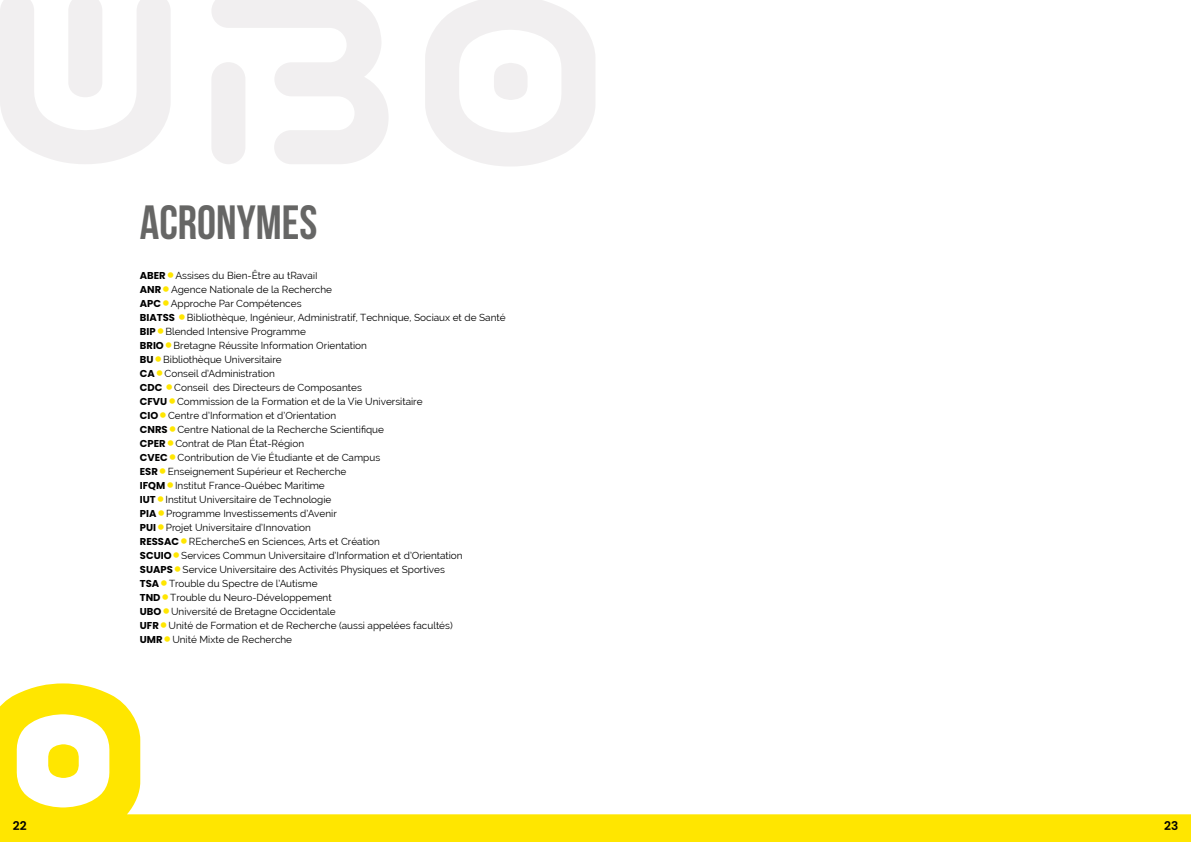
<style>
.page{position:relative;width:1191px;height:842px;background:#fff}
.page>*{position:absolute;margin:0;border:0;box-sizing:border-box;transform-origin:0 0}
.t1{font:48px "Bebas Neue";color:#666665}
.t2{font:600 12px "Poppins";color:#000}
.t3{font:10px/14px "Raleway";color:#000}
.s1{font-family:"Poppins";font-weight:700}
.s2{font-family:"Poppins";font-weight:500;font-size:21px;color:#ffe600}
.s3{font-family:"News Gothic";font-size:9px}
</style>
<div class="page">
<svg style="left:0;top:0;width:595px;height:166px;fill:#f6f5f6"></svg>
<svg style="left:0;top:683px;width:1191px;height:159px"></svg>
<h1 class="t1" style="left:140px;top:196px;width:179px">ACRONYMES</h1>
<p class="t3" style="left:140px;top:268px;width:367px"><span class="s1">ABER</span><span class="s2">•</span>Assises du Bien-Être au tRava<span class="s3">il<br></span><span class="s1">ANR</span><span class="s2">•</span>Agence Nationale de la Recherche<br><span class="s1">APC</span><span class="s2">•</span>Approche Par Compétences<br><span class="s1">BIATSS</span> <span class="s2">•</span>Bibliothèque, Ingénieur, Administratif, Technique, Sociaux et de Santé <span class="s1">BIP</span><span class="s2">•</span>Blended Intensive Programme<br><span class="s1">BRIO</span><span class="s2">•</span>Bretagne Réussite Information Orientation<br><span class="s1">BU</span><span class="s2">•</span>Bibliothèque Universitaire<br><span class="s1">CA</span><span class="s2">•</span>Conseil d’Administration<br><span class="s1">CDC</span> <span class="s2">•</span>Conseil des Directeurs de Composantes<br><span class="s1">CFVU</span><span class="s2">•</span>Commission de la Formation et de la Vie Universitaire<br><span class="s1">CIO</span><span class="s2">•</span>Centre d’Information et d’Orientation<br><span class="s1">CNRS</span><span class="s2">•</span>Centre National de la Recherche Scientifique<br><span class="s1">CPER</span><span class="s2">•</span>Contrat de Plan État-Région<br><span class="s1">CVEC</span><span class="s2">•</span>Contribution de Vie Étudiante et de Campus<br><span class="s1">ESR</span><span class="s2">•</span>Enseignement Supérieur et Recherche<br><span class="s1">IFQM</span><span class="s2">•</span>Institut France-Québec Maritime<br><span class="s1">IUT</span><span class="s2">•</span>Institut Universitaire de Technologie<br><span class="s1">PIA</span><span class="s2">•</span>Programme Investissements d’Avenir<br><span class="s1">PUI</span><span class="s2">•</span>Projet Universitaire d’Innovation<br><span class="s1">RESSAC</span><span class="s2">•</span>REchercheS en Sciences, Arts et Création<br><span class="s1">SCUIO</span><span class="s2">•</span>Services Commun Universitaire d’Information et d’Orientation <span class="s1">SUAPS</span><span class="s2">•</span>Service Universitaire des Activités Physiques et Sportives <span class="s1">TSA</span><span class="s2">•</span>Trouble du Spectre de l’Autisme<br><span class="s1">TND</span><span class="s2">•</span>Trouble du Neuro-Développement<br><span class="s1">UBO</span><span class="s2">•</span>Université de Bretagne Occidentale<br><span class="s1">UFR</span><span class="s2">•</span>Unité de Formation et de Recherche (aussi appelées facultés)<br><span class="s1">UMR</span><span class="s2">•</span>Unité Mixte de Recherche</p>
<p class="t2" style="left:13px;top:819px;width:15px">22</p>
<p class="t2" style="left:1164px;top:819px;width:16px">23</p>
</div>
